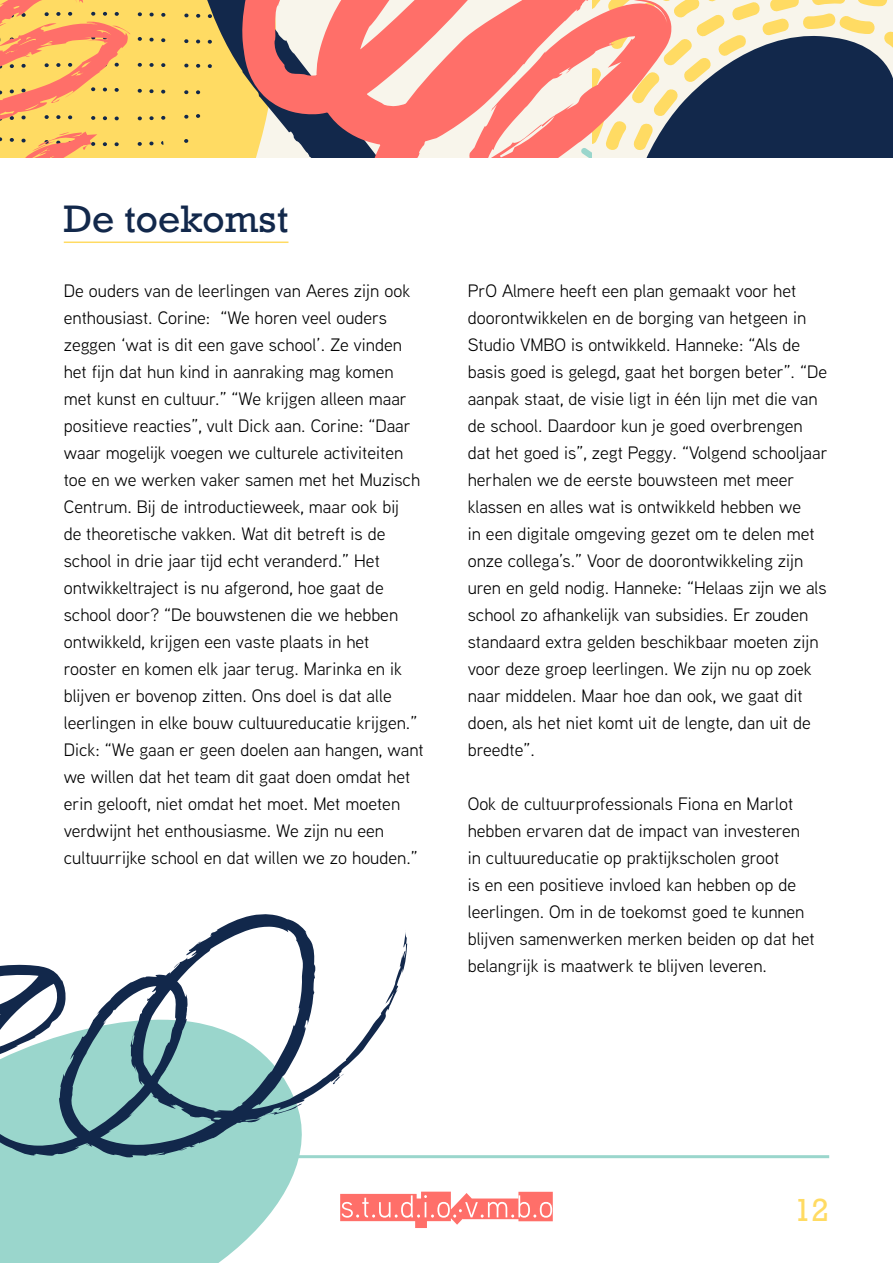
<style>
.page{position:relative;width:893px;height:1263px;background:#fff}
.page>*{position:absolute;margin:0;border:0;box-sizing:border-box;transform-origin:0 0}
.t1{font:36px "Rockwell";color:#12284b}
.t2{font:30px "Rockwell";color:#ffdb63}
.t3{font:18px/27px "Aaux Next";color:#000}
</style>
<div class="page">
<svg style="left:340px;top:1191px;width:213px;height:37px"></svg>
<hr style="left:64px;top:1155px;width:765px;height:3px;background:#9ad6cc">
<svg style="left:672px;top:0;width:221px;height:157px;background:#656e75"></svg>
<svg style="left:0;top:0;width:242px;height:157px;background:#f1c062"></svg>
<svg style="left:242px;top:0;width:430px;height:157px;background:#ed988d"></svg>
<svg style="left:0;top:1158px;width:337px;height:105px;fill:#9ad6cc"></svg>
<hr style="left:64px;top:241px;width:224px;height:2px;background:#ffdb63">
<svg style="left:0;top:914px;width:407px;height:244px"></svg>
<h1 class="t1" style="left:64px;top:197px;width:226px">De toekomst</h1>
<p class="t3" style="left:64px;top:277px;width:361px">De ouders van de leerlingen van Aeres zijn ook enthousiast. Corine: “We horen veel ouders zeggen ‘wat is dit een gave school’. Ze vinden het fijn dat hun kind in aanraking mag komen met kunst en cultuur.” “We krijgen alleen maar positieve reacties”, vult Dick aan. Corine: “Daar waar mogelijk voegen we culturele activiteiten toe en we werken vaker samen met het Muzisch Centrum. Bij de introductieweek, maar ook bij<br>de theoretische vakken. Wat dit betreft is de school in drie jaar tijd echt veranderd.” Het ontwikkeltraject is nu afgerond, hoe gaat de school door? “De bouwstenen die we hebben ontwikkeld, krijgen een vaste plaats in het rooster en komen elk jaar terug. Marinka en ik blijven er bovenop zitten. Ons doel is dat alle leerlingen in elke bouw cultuureducatie krijgen.” Dick: “We gaan er geen doelen aan hangen, want we willen dat het team dit gaat doen omdat het erin gelooft, niet omdat het moet. Met moeten verdwijnt het enthousiasme. We zijn nu een cultuurrijke school en dat willen we zo houden.”</p>
<p class="t3" style="left:468px;top:277px;width:361px">PrO Almere heeft een plan gemaakt voor het doorontwikkelen en de borging van hetgeen in Studio VMBO is ontwikkeld. Hanneke: “Als de basis goed is gelegd, gaat het borgen beter”. “De aanpak staat, de visie ligt in één lijn met die van de school. Daardoor kun je goed overbrengen dat het goed is”, zegt Peggy. “Volgend schooljaar herhalen we de eerste bouwsteen met meer klassen en alles wat is ontwikkeld hebben we<br>in een digitale omgeving gezet om te delen met onze collega’s.” Voor de doorontwikkeling zijn uren en geld nodig. Hanneke: “Helaas zijn we als school zo afhankelijk van subsidies. Er zouden standaard extra gelden beschikbaar moeten zijn voor deze groep leerlingen. We zijn nu op zoek naar middelen. Maar hoe dan ook, we gaat dit doen, als het niet komt uit de lengte, dan uit de breedte”.</p>
<p class="t3" style="left:468px;top:790px;width:349px">Ook de cultuurprofessionals Fiona en Marlot hebben ervaren dat de impact van investeren in cultuureducatie op praktijkscholen groot<br>is en een positieve invloed kan hebben op de leerlingen. Om in de toekomst goed te kunnen blijven samenwerken merken beiden op dat het belangrijk is maatwerk te blijven leveren.</p>
<h2 class="t2" style="left:794px;top:1192px;width:37px">12</h2>
</div>
